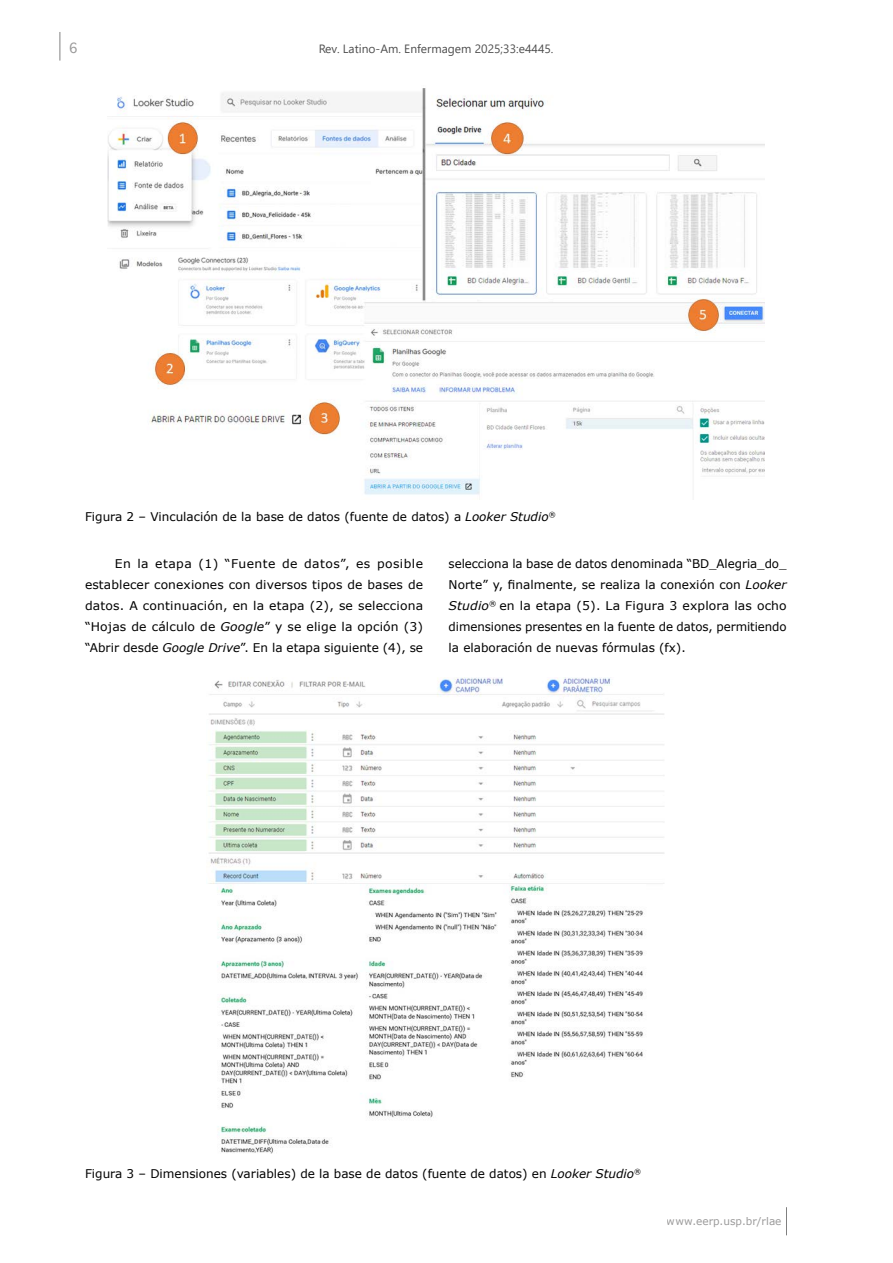
<style>
.page{position:relative;width:893px;height:1263px;background:#fff}
.page>*{position:absolute;margin:0;border:0;box-sizing:border-box;transform-origin:0 0}
.t1{font:13.5px "Geneva";color:#706f6f}
.t2{font:12px/21px "Verdana";color:#000;text-align:justify}
.t3{font:12px "Segoe UI";color:#000}
.t4{font:10.5px "Verdana";color:#706f6f}
.s1{font-style:italic}
</style>
<div class="page">
<svg style="left:786px;top:1207px;width:1px;height:28px"></svg>
<svg style="left:60px;top:32px;width:1px;height:29px"></svg>
<img style="left:108px;top:88px;width:656px;height:407px">
<img style="left:208px;top:677px;width:456px;height:477px">
<p class="t1" style="left:68px;top:40px;width:11px">6</p>
<p class="t3" style="left:318px;top:38px;width:237px">Rev. Latino-Am. Enfermagem 2025;33:e4445.</p>
<p class="t2" style="left:85px;top:506px;width:472px">Figura 2 – Vinculación de la base de datos (fuente de datos) a <span class="s1">Looker Studio</span><sup>®</sup></p>
<p class="t2" style="left:85px;top:553px;width:340px;text-indent:30px">En la etapa (1) “Fuente de datos”, es posible establecer conexiones con diversos tipos de bases de datos. A continuación, en la etapa (2), se selecciona “Hojas de cálculo de <span class="s1">Google</span>” y se elige la opción (3) “Abrir desde <span class="s1">Google Drive</span>”. En la etapa siguiente (4), se</p>
<p class="t2" style="left:449px;top:553px;width:340px">selecciona la base de datos denominada “BD_Alegria_do_ Norte” y, finalmente, se realiza la conexión con <span class="s1">Looker Studio</span><sup>®</sup> en la etapa (5). La Figura 3 explora las ocho dimensiones presentes en la fuente de datos, permitiendo la elaboración de nuevas fórmulas (fx).</p>
<p class="t2" style="left:85px;top:1162px;width:558px">Figura 3 – Dimensiones (variables) de la base de datos (fuente de datos) en <span class="s1">Looker Studio</span><sup>®</sup></p>
<p class="t4" style="left:667px;top:1214px;width:116px">www.eerp.usp.br/rlae</p>
</div>
